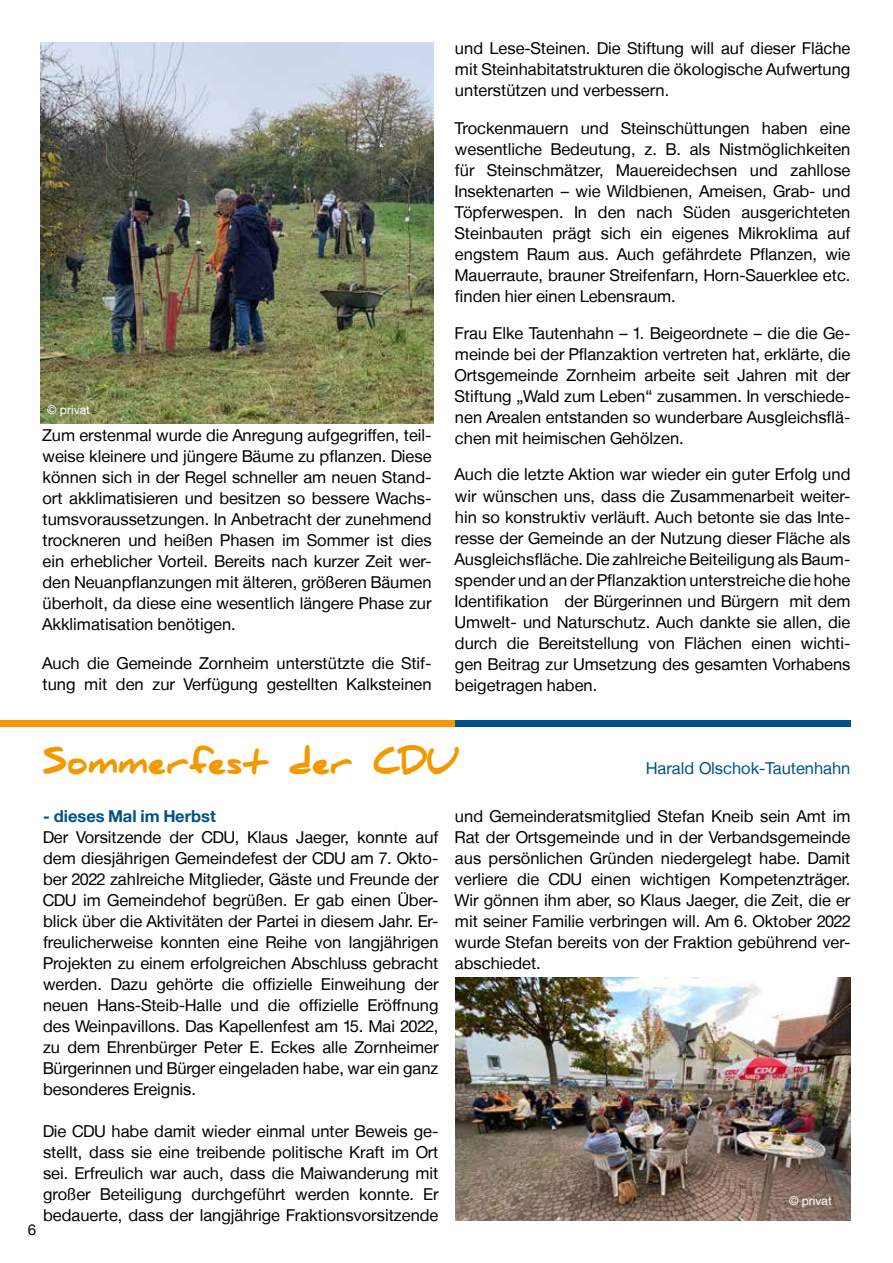
<style>
.page{position:relative;width:893px;height:1263px;background:#fff}
.page>*{position:absolute;margin:0;border:0;box-sizing:border-box;transform-origin:0 0}
.t1{font:900 31.5px "Daniel";color:#f49800}
.t2{font:16.5px/21px "CDU Helvetica";color:#000;text-align:justify}
.t3{font:16.5px "CDU Helvetica";color:#005286}
.t4{font:700 16.5px "CDU Helvetica";color:#005286}
.t5{font:15px "CDU Helvetica";color:#000}
.t6{font:12px "CDU Helvetica";color:#fff}
</style>
<div class="page">
<div style="left:0;top:720px;width:455px;height:7px;background:#f49800"></div>
<div style="left:455px;top:720px;width:395px;height:7px;background:#005286"></div>
<img style="left:455px;top:978px;width:395px;height:242px">
<img style="left:41px;top:43px;width:392px;height:380px">
<p class="t6" style="left:47px;top:403px;width:44px">© privat</p>
<p class="t2" style="left:43px;top:425px;width:391px">Zum erstenmal wurde die Anregung aufgegriffen, teil&shy;weise kleinere und jüngere Bäume zu pflanzen. Diese können sich in der Regel schneller am neuen Stand&shy;ort akklimatisieren und besitzen so bessere Wachs&shy;tumsvoraussetzungen. In Anbetracht der zunehmend trockneren und heißen Phasen im Sommer ist dies ein erheblicher Vorteil. Bereits nach kurzer Zeit wer&shy;den Neuanpflanzungen mit älteren, größeren Bäumen überholt, da diese eine wesentlich längere Phase zur Akklimatisation benötigen.</p>
<p class="t2" style="left:43px;top:653px;width:391px">Auch die Gemeinde Zornheim unterstützte die Stif&shy;tung mit den zur Verfügung gestellten Kalksteinen</p>
<p class="t2" style="left:455px;top:38px;width:397px">und Lese-Steinen. Die Stiftung will auf dieser Fläche mit Steinhabitatstrukturen die ökologische Aufwertung unterstützen und verbessern.</p>
<p class="t2" style="left:455px;top:117px;width:397px">Trockenmauern und Steinschüttungen haben eine wesentliche Bedeutung, z. B. als Nistmöglichkeiten für Steinschmätzer, Mauereidechsen und zahllose Insektenarten – wie Wildbienen, Ameisen, Grab- und Töpferwespen. In den nach Süden ausgerichteten Steinbauten prägt sich ein eigenes Mikroklima auf engstem Raum aus. Auch gefährdete Pflanzen, wie Mauerraute, brauner Streifenfarn, Horn-Sauerklee etc. finden hier einen Lebensraum.</p>
<p class="t2" style="left:455px;top:323px;width:397px">Frau Elke Tautenhahn – 1. Beigeordnete – die die Ge&shy;meinde bei der Pflanzaktion vertreten hat, erklärte, die Ortsgemeinde Zornheim arbeite seit Jahren mit der Stiftung „Wald zum Leben“ zusammen. In verschiede&shy;nen Arealen entstanden so wunderbare Ausgleichsflä&shy;chen mit heimischen Gehölzen.</p>
<p class="t2" style="left:455px;top:464px;width:397px">Auch die letzte Aktion war wieder ein guter Erfolg und wir wünschen uns, dass die Zusammenarbeit weiter&shy;hin so konstruktiv verläuft. Auch betonte sie das Inte&shy;resse der Gemeinde an der Nutzung dieser Fläche als Ausgleichsfläche. Die zahlreiche Beiteiligung als Baum&shy;spender und an der Pflanzaktion unterstreiche die hohe Identifikation der Bürgerinnen und Bürgern mit dem Umwelt- und Naturschutz. Auch dankte sie allen, die durch die Bereitstellung von Flächen einen wichti&shy;gen Beitrag zur Umsetzung des gesamten Vorhabens beigetragen haben.</p>
<h1 class="t1" style="left:43px;top:745px;width:418px">Sommerfest der CDU</h1>
<p class="t3" style="left:646px;top:758px;width:206px">Harald Olschok-Tautenhahn</p>
<p class="t4" style="left:43px;top:806px;width:174px">- dieses Mal im Herbst</p>
<p class="t2" style="left:43px;top:826px;width:397px">Der Vorsitzende der CDU, Klaus Jaeger, konnte auf dem diesjährigen Gemeindefest der CDU am 7. Okto&shy;ber 2022 zahlreiche Mitglieder, Gäste und Freunde der CDU im Gemeindehof begrüßen. Er gab einen Über&shy;blick über die Aktivitäten der Partei in diesem Jahr. Er&shy;freulicherweise konnten eine Reihe von langjährigen Projekten zu einem erfolgreichen Abschluss gebracht werden. Dazu gehörte die offizielle Einweihung der neuen Hans-Steib-Halle und die offizielle Eröffnung des Weinpavillons. Das Kapellenfest am 15. Mai 2022, zu dem Ehrenbürger Peter E. Eckes alle Zornheimer Bürgerinnen und Bürger eingeladen habe, war ein ganz besonderes Ereignis.</p>
<p class="t2" style="left:43px;top:1120px;width:397px">Die CDU habe damit wieder einmal unter Beweis ge&shy;stellt, dass sie eine treibende politische Kraft im Ort sei. Erfreulich war auch, dass die Maiwanderung mit großer Beteiligung durchgeführt werden konnte. Er bedauerte, dass der langjährige Fraktionsvorsitzende</p>
<p class="t5" style="left:28px;top:1220px;width:9px">6</p>
<p class="t2" style="left:455px;top:805px;width:397px">und Gemeinderatsmitglied Stefan Kneib sein Amt im Rat der Ortsgemeinde und in der Verbandsgemeinde aus persönlichen Gründen niedergelegt habe. Damit verliere die CDU einen wichtigen Kompetenzträger.<br>Wir gönnen ihm aber, so Klaus Jaeger, die Zeit, die er mit seiner Familie verbringen will. Am 6. Oktober 2022 wurde Stefan bereits von der Fraktion gebührend ver&shy;abschiedet.</p>
<p class="t6" style="left:789px;top:1194px;width:44px">© privat</p>
</div>
